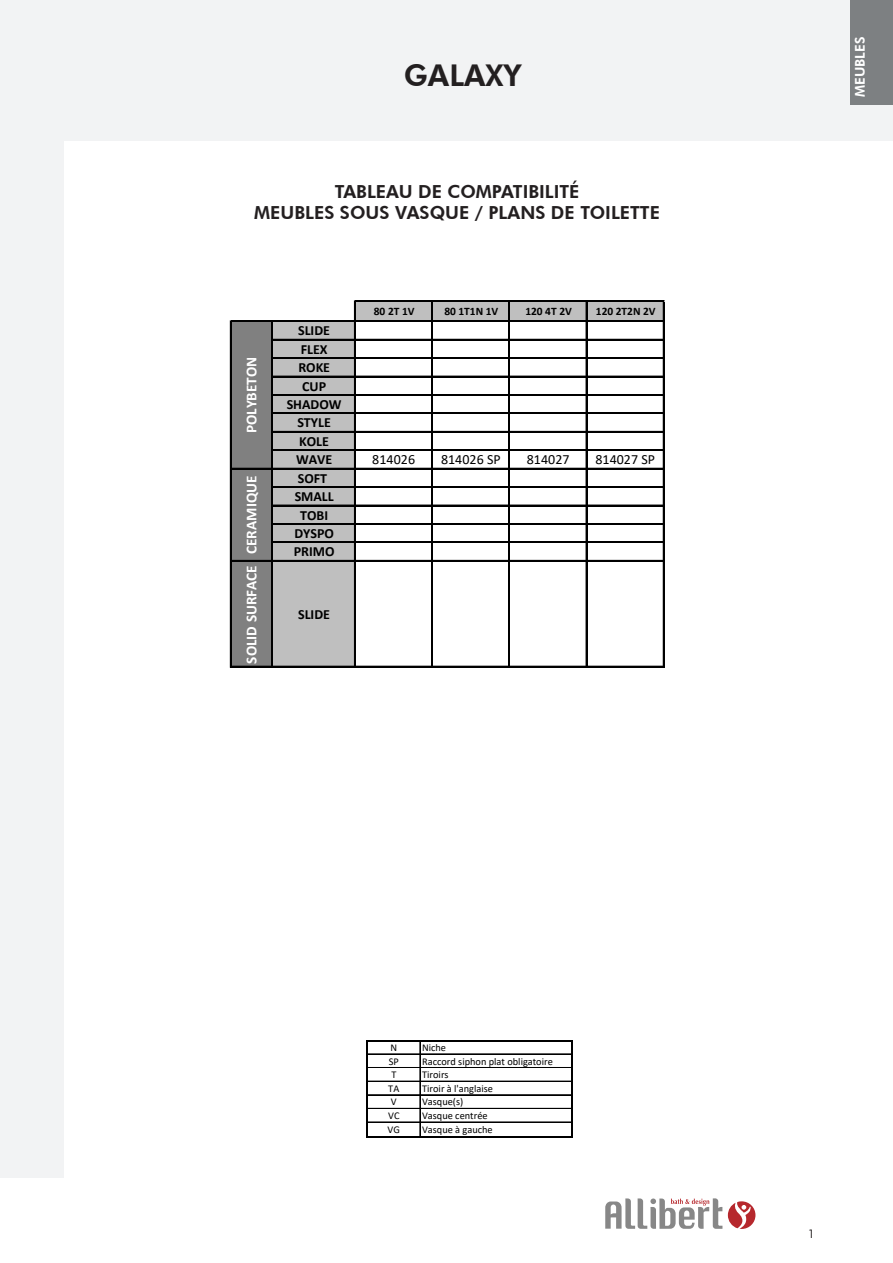
<style>
.page{position:relative;width:893px;height:1263px;background:#fff}
.page>*{position:absolute;margin:0;border:0;box-sizing:border-box;transform-origin:0 0}
.t1{font:800 30px "Futura BT";color:#231f20}
.t2{font:800 18px/21.6px "Futura BT";color:#231f20;text-align:center}
.t3{font:700 15.15px "Calibri";color:#fff}
.t4{font:700 13.95px/18.5px "Calibri";color:#000;text-align:center}
.t5{font:13.95px "Calibri";letter-spacing:.005em;color:#000}
.t6{font:800 13.5px "Futura BT";color:#fff}
.t7{font:12px "Futura BT";color:#231f20}
.t8{font:700 11.4px "Calibri";color:#000}
.t9{font:10.35px "Calibri";color:#000}
</style>
<div class="page">
<div style="left:0;top:0;width:893px;height:140px;background:#f2f3f4"></div>
<div style="left:0;top:132px;width:64px;height:1046px;background:#f2f3f4"></div>
<svg style="left:605px;top:1198px;width:117px;height:31px"></svg>
<svg style="left:728px;top:1201px;width:27px;height:28px"></svg>
<svg style="left:355px;top:300px;width:309px;height:1px"></svg>
<div style="left:355px;top:301px;width:309px;height:20px;background:#bfbfbf"></div>
<div style="left:231px;top:321px;width:41px;height:346px;background:#808080"></div>
<div style="left:272px;top:321px;width:83px;height:346px;background:#bfbfbf"></div>
<hr style="left:354px;top:301px;width:2px;height:366px;background:#000">
<hr style="left:431px;top:302px;width:1px;height:365px;background:#000">
<hr style="left:432px;top:302px;width:1px;height:365px;background:#000">
<hr style="left:509px;top:302px;width:1px;height:365px;background:#000">
<hr style="left:586px;top:302px;width:1px;height:365px;background:#000">
<hr style="left:663px;top:302px;width:1px;height:365px;background:#000">
<hr style="left:230px;top:321px;width:1px;height:346px;background:#000">
<hr style="left:271px;top:322px;width:1px;height:345px;background:#000">
<hr style="left:272px;top:322px;width:1px;height:345px;background:#000">
<hr style="left:356px;top:301px;width:308px;height:1px;background:#000">
<hr style="left:231px;top:321px;width:433px;height:1px;background:#000">
<hr style="left:273px;top:339px;width:391px;height:1px;background:#000">
<hr style="left:273px;top:357px;width:391px;height:1px;background:#000">
<hr style="left:273px;top:358px;width:391px;height:1px;background:#000">
<hr style="left:273px;top:376px;width:391px;height:1px;background:#000">
<hr style="left:273px;top:394px;width:391px;height:2px;background:#000">
<hr style="left:273px;top:413px;width:391px;height:1px;background:#000">
<hr style="left:273px;top:431px;width:391px;height:1px;background:#000">
<hr style="left:273px;top:449px;width:391px;height:1px;background:#000">
<hr style="left:273px;top:450px;width:391px;height:1px;background:#000">
<hr style="left:231px;top:468px;width:433px;height:1px;background:#000">
<hr style="left:273px;top:486px;width:391px;height:2px;background:#000">
<hr style="left:273px;top:505px;width:391px;height:1px;background:#000">
<hr style="left:273px;top:523px;width:391px;height:2px;background:#000">
<hr style="left:273px;top:542px;width:391px;height:1px;background:#000">
<hr style="left:231px;top:560px;width:433px;height:1px;background:#000">
<hr style="left:231px;top:666px;width:433px;height:1px;background:#000">
<hr style="left:366px;top:1040px;width:1px;height:97px;background:#000">
<hr style="left:420px;top:1041px;width:1px;height:95px;background:#000">
<hr style="left:571px;top:1041px;width:2px;height:96px;background:#000">
<hr style="left:367px;top:1040px;width:206px;height:1px;background:#000">
<hr style="left:368px;top:1053px;width:203px;height:1px;background:#000">
<hr style="left:367px;top:1054px;width:204px;height:1px;background:#000">
<hr style="left:367px;top:1067px;width:204px;height:1px;background:#000">
<hr style="left:367px;top:1081px;width:204px;height:1px;background:#000">
<hr style="left:368px;top:1094px;width:203px;height:1px;background:#000">
<hr style="left:367px;top:1095px;width:204px;height:1px;background:#000">
<hr style="left:367px;top:1108px;width:204px;height:1px;background:#000">
<hr style="left:367px;top:1122px;width:204px;height:1px;background:#000">
<hr style="left:367px;top:1136px;width:206px;height:1px;background:#000">
<div style="left:850px;top:0;width:43px;height:105px;background:#7d8082"></div>
<h1 class="t1" style="left:404px;top:57px;width:119px">GALAXY</h1>
<h2 class="t2" style="left:254px;top:180px;width:407px">TABLEAU DE COMPATIBILITÉ<br>MEUBLES SOUS VASQUE / PLANS DE TOILETTE</h2>
<h3 class="t3" style="left:241px;top:433px;width:78px;rotate:-90deg">POLYBETON</h3>
<h3 class="t3" style="left:241px;top:554px;width:80px;rotate:-90deg">CERAMIQUE</h3>
<h3 class="t3" style="left:241px;top:663px;width:100px;rotate:-90deg">SOLID SURFACE</h3>
<h3 class="t4" style="left:287px;top:321px;width:56px">SLIDE<br>FLEX<br>ROKE<br>CUP<br>SHADOW<br>STYLE<br>KOLE<br>WAVE</h3>
<h3 class="t4" style="left:294px;top:469px;width:42px">SOFT<br>SMALL<br>TOBI<br>DYSPO<br>PRIMO</h3>
<h3 class="t4" style="left:298px;top:604px;width:33px">SLIDE</h3>
<p class="t8" style="left:374px;top:303px;width:42px">80 2T 1V</p>
<p class="t8" style="left:444px;top:303px;width:55px">80 1T1N 1V</p>
<p class="t8" style="left:525px;top:303px;width:48px">120 4T 2V</p>
<p class="t8" style="left:596px;top:303px;width:61px">120 2T2N 2V</p>
<h3 class="t5" style="left:372px;top:450px;width:44px">814026</h3>
<h3 class="t5" style="left:441px;top:450px;width:61px">814026 SP</h3>
<h3 class="t5" style="left:527px;top:450px;width:44px">814027</h3>
<h3 class="t5" style="left:595px;top:450px;width:61px">814027 SP</h3>
<h3 class="t6" style="left:852px;top:97px;width:62px;rotate:-90deg">MEUBLES</h3>
<p class="t9" style="left:391px;top:1040px;width:8px">N</p>
<p class="t9" style="left:422px;top:1040px;width:25px">Niche</p>
<p class="t9" style="left:389px;top:1054px;width:12px">SP</p>
<p class="t9" style="left:422px;top:1054px;width:132px">Raccord siphon plat obligatoire</p>
<p class="t9" style="left:391px;top:1067px;width:7px">T</p>
<p class="t9" style="left:422px;top:1067px;width:28px">Tiroirs</p>
<p class="t9" style="left:388px;top:1081px;width:13px">TA</p>
<p class="t9" style="left:422px;top:1081px;width:72px">Tiroir à l'anglaise</p>
<p class="t9" style="left:391px;top:1095px;width:7px">V</p>
<p class="t9" style="left:422px;top:1095px;width:43px">Vasque(s)</p>
<p class="t9" style="left:388px;top:1108px;width:13px">VC</p>
<p class="t9" style="left:422px;top:1108px;width:67px">Vasque centrée</p>
<p class="t9" style="left:388px;top:1122px;width:14px">VG</p>
<p class="t9" style="left:422px;top:1122px;width:72px">Vasque à gauche</p>
<p class="t7" style="left:808px;top:1226px;width:9px">1</p>
</div>
